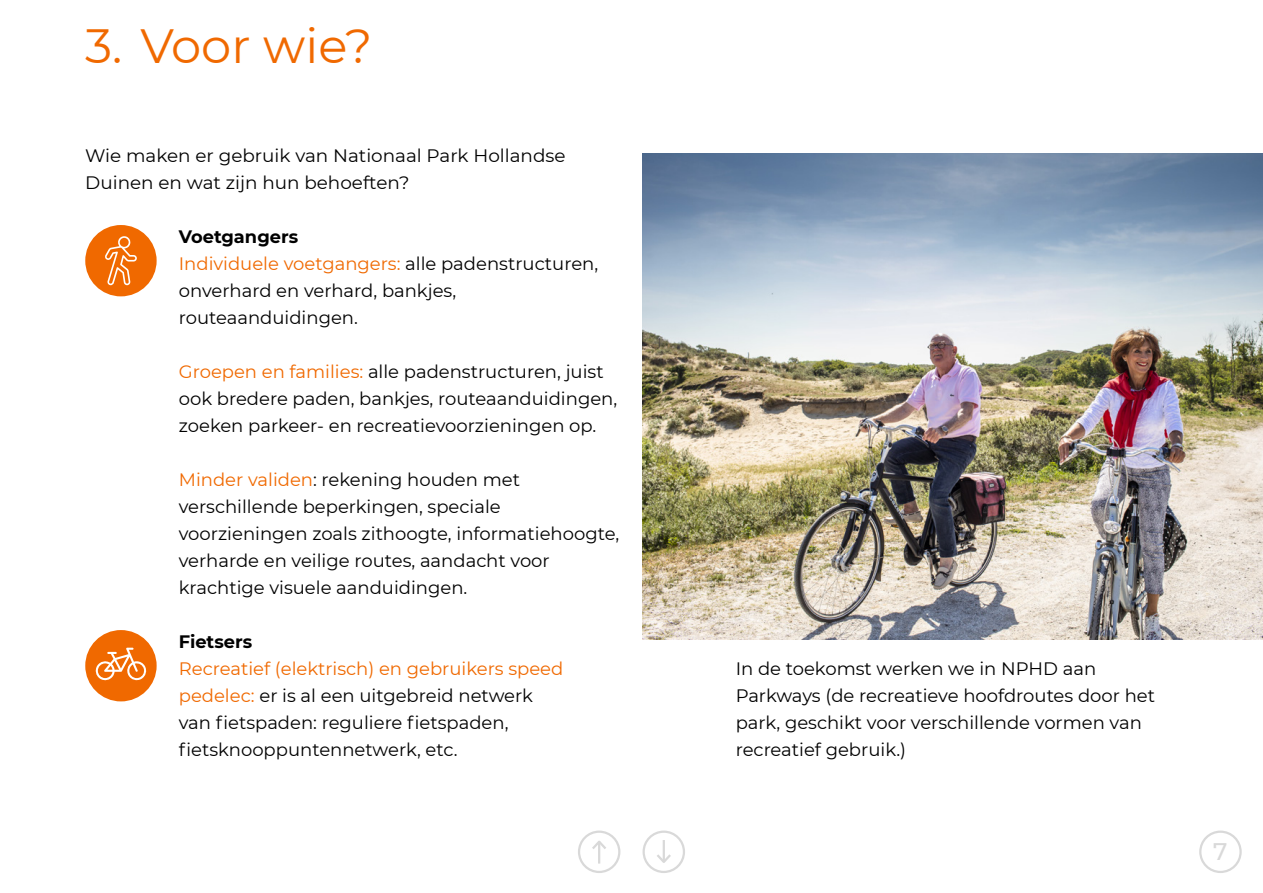
<style>
.page{position:relative;width:1263px;height:893px;background:#fff}
.page>*{position:absolute;margin:0;border:0;box-sizing:border-box;transform-origin:0 0}
._01___KOP{font:48px "Montserrat";color:#f06900}
._01___KOP-2{font:500 24px "Montserrat";color:#d9d9d9}
._02___PLATTE_TEKST{font:18px/27px "Montserrat";color:#000}
._04___TUSSENKOPJE{font:700 18px "Montserrat";color:#000}
.s1{color:#f06900}
</style>
<div class="page">
<div style="left:85px;top:225px;width:72px;height:71px;background:#f06900;border-radius:50%"></div>
<div style="left:85px;top:630px;width:72px;height:71px;background:#f06900;border-radius:50%"></div>
<img style="left:642px;top:153px;width:621px;height:486px">
<svg style="left:95px;top:648px;width:52px;height:33px"></svg>
<svg style="left:105px;top:236px;width:32px;height:49px"></svg>
<div style="left:578px;top:830px;width:42px;height:43px;border:2px solid #d9d9d9;border-radius:50%"></div>
<hr style="left:598px;top:842px;width:2px;height:22px;background:#d9d9d9">
<svg style="left:592px;top:841px;width:14px;height:11px"></svg>
<div style="left:1199px;top:830px;width:43px;height:43px;border:2px solid #d9d9d9;border-radius:50%"></div>
<div style="left:642px;top:830px;width:43px;height:43px;border:2px solid #d9d9d9;border-radius:50%"></div>
<hr style="left:663px;top:840px;width:2px;height:22px;background:#d9d9d9">
<svg style="left:657px;top:852px;width:14px;height:11px"></svg>
<p class="_01___KOP" style="left:85px;top:13px;width:289px">3. Voor wie?</p>
<p class="_02___PLATTE_TEKST" style="left:85px;top:141px;width:482px">Wie maken er gebruik van Nationaal Park Hollandse<br>Duinen en wat zijn hun behoeften?</p>
<p class="_04___TUSSENKOPJE" style="left:179px;top:224px;width:121px">Voetgangers</p>
<p class="_02___PLATTE_TEKST" style="left:179px;top:249px;width:421px"><span class="s1">Individuele voetgangers:</span> alle padenstructuren, onverhard en verhard, bankjes, routeaanduidingen.</p>
<p class="_02___PLATTE_TEKST" style="left:179px;top:357px;width:440px"><span class="s1">Groepen en families:</span> alle padenstructuren, juist ook bredere paden, bankjes, routeaanduidingen, zoeken parkeer- en recreatievoorzieningen op.</p>
<p class="_02___PLATTE_TEKST" style="left:179px;top:465px;width:442px"><span class="s1">Minder validen</span>: rekening houden met verschillende beperkingen, speciale voorzieningen zoals zithoogte, informatiehoogte, verharde en veilige routes, aandacht voor krachtige visuele aanduidingen.</p>
<p class="_04___TUSSENKOPJE" style="left:179px;top:629px;width:75px">Fietsers</p>
<p class="_02___PLATTE_TEKST" style="left:179px;top:654px;width:386px"><span class="s1">Recreatief (elektrisch) en gebruikers speed pedelec:</span> er is al een uitgebreid netwerk van fietspaden: reguliere fietspaden, fietsknooppuntennetwerk, etc.</p>
<p class="_02___PLATTE_TEKST" style="left:736px;top:654px;width:421px">In de toekomst werken we in NPHD aan Parkways (de recreatieve hoofdroutes door het park, geschikt voor verschillende vormen van recreatief gebruik.)</p>
<p class="_01___KOP-2" style="left:1213px;top:835px;width:16px">7</p>
</div>
